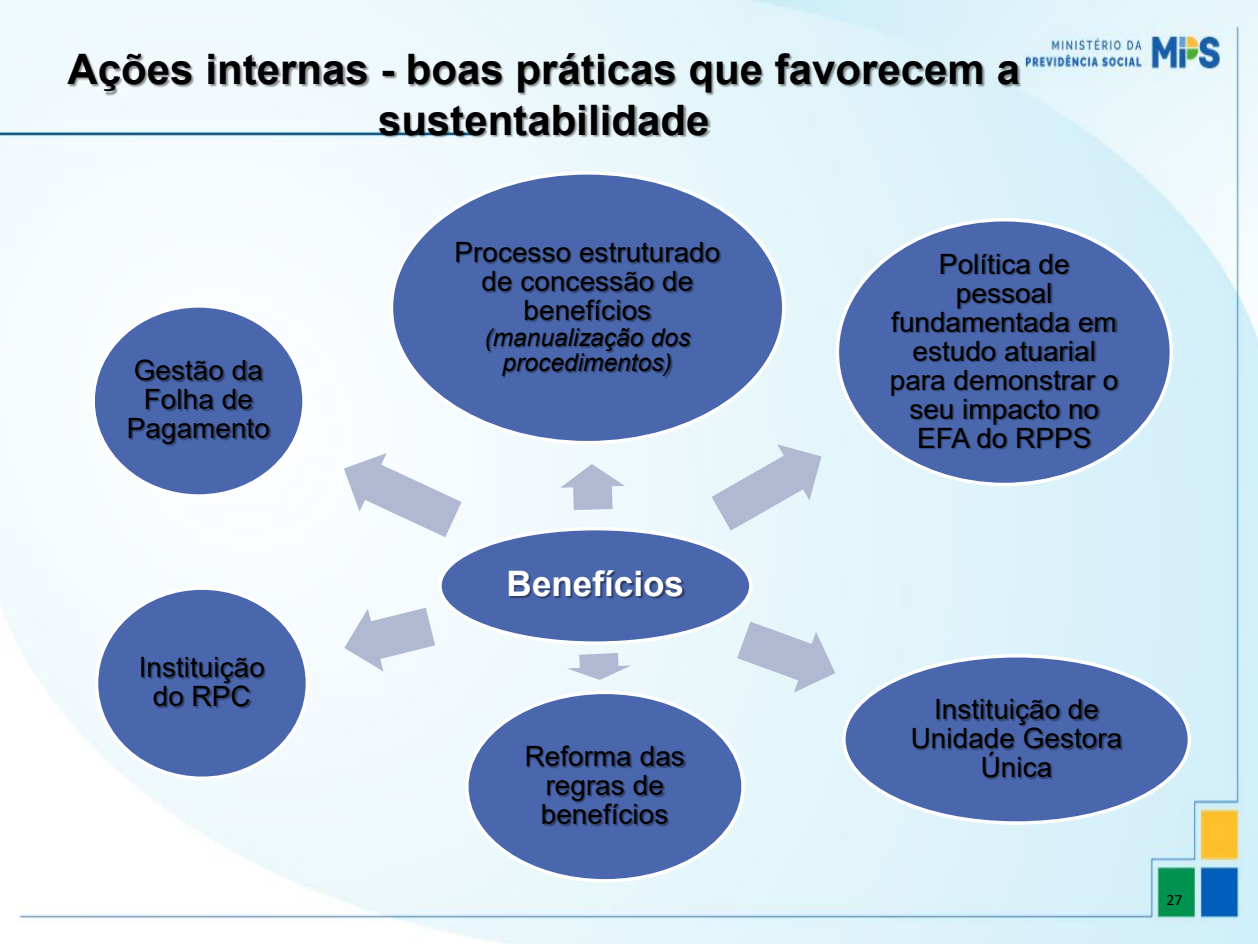
<style>
.page{position:relative;width:1258px;height:944px;background:#fff}
.page>*{position:absolute;margin:0;border:0;box-sizing:border-box;transform-origin:0 0}
.t1{font:700 42px/50.4px "Arial";color:#000;text-align:center}
.t2{font:700 35px "Arial";color:#fff}
.t3{font:28px/29.1px "Arial";color:#000;text-align:center}
.t4{font:italic 24.5px/25.4px "Arial";color:#000;text-align:center}
.t5{font:15.75px "Calibri";color:#000}
</style>
<div class="page">
<img style="left:0;top:0;width:1258px;height:943px">
<img style="left:41px;top:30px;width:313px;height:93px">
<img style="left:354px;top:30px;width:14px;height:50px">
<img style="left:368px;top:30px;width:12px;height:50px">
<img style="left:380px;top:30px;width:681px;height:93px">
<img style="left:352px;top:80px;width:387px;height:94px">
<div style="left:440px;top:528px;width:311px;height:115px;background:#4a66ac;border-radius:50%"></div>
<div style="left:438px;top:527px;width:314px;height:117px;border:4px solid #fff;border-radius:50%"></div>
<img style="left:485px;top:571px;width:223px;height:56px">
<svg style="left:560px;top:464px;width:65px;height:46px"></svg>
<div style="left:391px;top:173px;width:393px;height:269px;background:#4a66ac;border-radius:50%"></div>
<img style="left:457px;top:227px;width:291px;height:37px">
<img style="left:465px;top:256px;width:255px;height:37px">
<img style="left:507px;top:285px;width:171px;height:30px">
<img style="left:487px;top:315px;width:142px;height:32px">
<img style="left:629px;top:315px;width:7px;height:25px">
<img style="left:636px;top:315px;width:56px;height:32px">
<img style="left:488px;top:340px;width:201px;height:38px">
<svg style="left:711px;top:444px;width:110px;height:86px;background:#cfdae8"></svg>
<div style="left:837px;top:220px;width:334px;height:264px;background:#4a66ac;border-radius:50%"></div>
<img style="left:942px;top:239px;width:155px;height:29px">
<img style="left:942px;top:268px;width:128px;height:29px">
<img style="left:892px;top:297px;width:226px;height:36px">
<img style="left:895px;top:326px;width:223px;height:28px">
<img style="left:891px;top:354px;width:229px;height:42px">
<img style="left:892px;top:383px;width:234px;height:61px">
<img style="left:900px;top:412px;width:210px;height:60px">
<svg style="left:737px;top:621px;width:98px;height:71px;background:#cad6e5"></svg>
<div style="left:844px;top:655px;width:345px;height:167px;background:#4a66ac;border-radius:50%"></div>
<img style="left:937px;top:700px;width:163px;height:13px">
<img style="left:913px;top:713px;width:210px;height:38px">
<img style="left:964px;top:742px;width:107px;height:38px">
<svg style="left:567px;top:652px;width:64px;height:27px;background:#cdd5e5"></svg>
<div style="left:467px;top:692px;width:276px;height:188px;background:#4a66ac;border-radius:50%"></div>
<img style="left:527px;top:746px;width:159px;height:22px">
<img style="left:529px;top:760px;width:157px;height:29px">
<img style="left:543px;top:789px;width:126px;height:38px">
<svg style="left:344px;top:607px;width:91px;height:64px"></svg>
<div style="left:96px;top:588px;width:211px;height:190px;background:#4a66ac;border-radius:50%"></div>
<div style="left:95px;top:586px;width:214px;height:193px;border:4px solid #fff;border-radius:50%"></div>
<img style="left:142px;top:658px;width:124px;height:13px">
<img style="left:142px;top:671px;width:124px;height:38px">
<svg style="left:344px;top:453px;width:117px;height:84px"></svg>
<div style="left:93px;top:306px;width:211px;height:190px;background:#4a66ac;border-radius:50%"></div>
<div style="left:91px;top:304px;width:215px;height:193px;border:4px solid #fff;border-radius:50%"></div>
<img style="left:136px;top:345px;width:154px;height:29px">
<img style="left:136px;top:374px;width:128px;height:29px">
<img style="left:110px;top:403px;width:179px;height:60px">
<h2 class="t1" style="left:68px;top:45px;width:954px">Ações internas - boas práticas que favorecem a sustentabilidade</h2>
<p class="t3" style="left:127px;top:356px;width:144px">Gestão da<br>Folha de<br>Pagamento</p>
<p class="t3" style="left:454px;top:237px;width:267px">Processo estruturado de concessão de benefícios</p>
<p class="t4" style="left:484px;top:325px;width:207px">(manualização dos procedimentos)</p>
<p class="t3" style="left:890px;top:249px;width:230px">Política de pessoal fundamentada em estudo atuarial para demonstrar o seu impacto no<br>EFA do RPPS</p>
<p class="t3" style="left:139px;top:652px;width:128px">Instituição do RPC</p>
<p class="t2" style="left:506px;top:559px;width:179px">Benefícios</p>
<p class="t3" style="left:525px;top:741px;width:162px">Reforma das regras de benefícios</p>
<p class="t3" style="left:911px;top:694px;width:213px">Instituição de<br>Unidade Gestora<br>Única</p>
<p class="t5" style="left:1166px;top:888px;width:17px">27</p>
</div>
